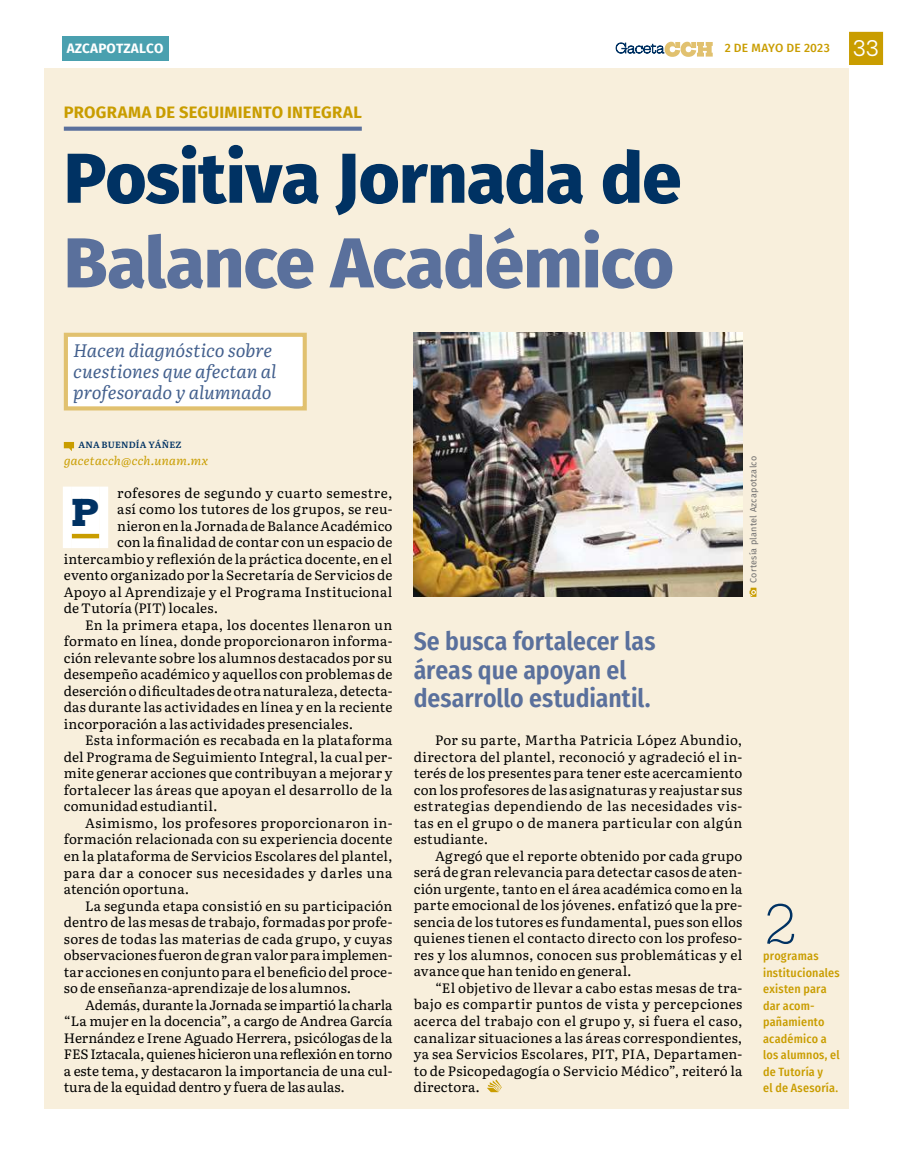
<style>
.page{position:relative;width:915px;height:1170px;background:#fff}
.page>*{position:absolute;margin:0;border:0;box-sizing:border-box;transform-origin:0 0}
.t1{font:800 70.5px "Fira Sans";letter-spacing:-.01em;color:#003263}
.t2{font:800 70.5px "Fira Sans";letter-spacing:-.01em;color:#5a709c}
.t3{font:300 52.5px "Hepta Slab";color:#003263}
.t4{font:800 35.4px "Hepta Slab";color:#003263}
.t5{font:600 25.5px/28.8px "Fira Sans Condensed";color:#5a709c}
.t6{font:italic 18px/20.7px "Literata 18 pt";color:#425f8d}
.t7{font:700 16.5px "Fira Sans";letter-spacing:.015em;color:#c99d00}
.t8{font:13.5px/16.5px "Literata 18 pt";letter-spacing:.01em;color:#000;text-align:justify}
.t9{font:13.5px "Literata 18 pt";letter-spacing:.035em;color:#000}
.t10{font:700 13.5px "Fira Sans";letter-spacing:.01em;color:#fff}
.t11{font:500 12px/16.5px "Fira Sans Condensed";letter-spacing:.015em;color:#c99d00}
.t12{font:italic 12px "Literata 18 pt";color:#c99d00}
.t13{font:500 12px "Fira Sans";letter-spacing:.015em;color:#c99d00}
.t14{font:9px "Fira Sans";letter-spacing:.025em;color:#706f6f}
.t15{font:600 9px "Literata 18 pt";letter-spacing:.02em;color:#003263}
.s1{font-family:"Hepta Slab";font-weight:400;font-size:21px;color:#fff}
</style>
<div class="page">
<div style="left:44px;top:68px;width:804px;height:1040px;background:#f8efdc"></div>
<img style="left:413px;top:333px;width:329px;height:264px">
<svg style="left:749px;top:587px;width:7px;height:10px"></svg>
<svg style="left:64px;top:127px;width:297px;height:4px"></svg>
<div style="left:64px;top:333px;width:243px;height:76px;background:#fff"></div>
<div style="left:64px;top:333px;width:243px;height:77px;border:4px solid #e1c16f"></div>
<div style="left:63px;top:486px;width:9px;height:62px;background:#fff"></div>
<div style="left:72px;top:486px;width:27px;height:62px;background:#fff"></div>
<div style="left:99px;top:486px;width:9px;height:62px;background:#fff"></div>
<svg style="left:64px;top:442px;width:10px;height:9px"></svg>
<hr style="left:72px;top:534px;width:27px;height:4px;background:#c99d00">
<svg style="left:487px;top:1079px;width:14px;height:13px"></svg>
<svg style="left:615px;top:41px;width:97px;height:16px"></svg>
<div style="left:848px;top:32px;width:34px;height:33px;background:#c99d00"></div>
<div style="left:62px;top:36px;width:106px;height:24px;background:#4aa0af"></div>
<p class="t10" style="left:67px;top:37px;width:98px">AZCAPOTZALCO</p>
<p class="t13" style="left:724px;top:39px;width:155px">2 DE MAYO DE 2023 <span class="s1">33</span></p>
<p class="t7" style="left:64px;top:98px;width:299px">PROGRAMA DE SEGUIMIENTO INTEGRAL</p>
<h1 class="t1" style="left:64px;top:117px;width:619px">Positiva Jornada de</h1>
<h1 class="t2" style="left:64px;top:201px;width:611px">Balance Académico</h1>
<h3 class="t6" style="left:73px;top:339px;width:207px">Hacen diagnóstico sobre cuestiones que afectan al profesorado y alumnado</h3>
<p class="t15" style="left:78px;top:438px;width:104px">ANA BUENDÍA YÁÑEZ</p>
<p class="t12" style="left:64px;top:451px;width:147px">gacetacch@cch.unam.mx</p>
<h3 class="t4" style="left:72px;top:483px;width:29px">P</h3>
<p class="t9" style="left:117px;top:482px;width:276px">rofesores de segundo y cuarto semestre,</p>
<p class="t8" style="left:117px;top:500px;width:276px">así como los tutores de los grupos, se reu-</p>
<p class="t8" style="left:117px;top:516px;width:276px">nieron en la Jornada de Balance Académico</p>
<p class="t8" style="left:117px;top:533px;width:276px">con la finalidad de contar con un espacio de</p>
<p class="t8" style="left:64px;top:549px;width:330px">intercambio y reflexión de la práctica docente, en el</p>
<p class="t8" style="left:64px;top:566px;width:330px">evento organizado por la Secretaría de Servicios de</p>
<p class="t8" style="left:64px;top:582px;width:330px">Apoyo al Aprendizaje y el Programa Institucional</p>
<p class="t8" style="left:64px;top:599px;width:156px">de Tutoría (PIT) locales.</p>
<p class="t8" style="left:85px;top:615px;width:309px">En la primera etapa, los docentes llenaron un</p>
<p class="t8" style="left:64px;top:632px;width:330px">formato en línea, donde proporcionaron informa-</p>
<p class="t8" style="left:64px;top:648px;width:330px">ción relevante sobre los alumnos destacados por su</p>
<p class="t8" style="left:64px;top:665px;width:330px">desempeño académico y aquellos con problemas de</p>
<p class="t8" style="left:64px;top:681px;width:330px">deserción o dificultades de otra naturaleza, detecta-</p>
<p class="t8" style="left:64px;top:698px;width:330px">das durante las actividades en línea y en la reciente</p>
<p class="t8" style="left:64px;top:714px;width:291px">incorporación a las actividades presenciales.</p>
<p class="t8" style="left:85px;top:731px;width:309px">Esta información es recabada en la plataforma</p>
<p class="t8" style="left:64px;top:747px;width:330px">del Programa de Seguimiento Integral, la cual per-</p>
<p class="t8" style="left:64px;top:764px;width:330px">mite generar acciones que contribuyan a mejorar y</p>
<p class="t8" style="left:64px;top:780px;width:330px">fortalecer las áreas que apoyan el desarrollo de la</p>
<p class="t8" style="left:64px;top:797px;width:155px">comunidad estudiantil.</p>
<p class="t9" style="left:85px;top:812px;width:309px">Asimismo, los profesores proporcionaron in-</p>
<p class="t8" style="left:64px;top:830px;width:330px">formación relacionada con su experiencia docente</p>
<p class="t8" style="left:64px;top:846px;width:330px">en la plataforma de Servicios Escolares del plantel,</p>
<p class="t9" style="left:64px;top:862px;width:330px">para dar a conocer sus necesidades y darles una</p>
<p class="t8" style="left:64px;top:879px;width:127px">atención oportuna.</p>
<p class="t8" style="left:85px;top:896px;width:309px">La segunda etapa consistió en su participación</p>
<p class="t8" style="left:64px;top:912px;width:330px">dentro de las mesas de trabajo, formadas por profe-</p>
<p class="t8" style="left:64px;top:929px;width:330px">sores de todas las materias de cada grupo, y cuyas</p>
<p class="t8" style="left:64px;top:945px;width:330px">observaciones fueron de gran valor para implemen-</p>
<p class="t8" style="left:64px;top:962px;width:330px">tar acciones en conjunto para el beneficio del proce-</p>
<p class="t8" style="left:64px;top:978px;width:289px">so de enseñanza-aprendizaje de los alumnos.</p>
<p class="t8" style="left:85px;top:995px;width:309px">Además, durante la Jornada se impartió la charla</p>
<p class="t8" style="left:64px;top:1011px;width:330px">“La mujer en la docencia”, a cargo de Andrea García</p>
<p class="t8" style="left:64px;top:1028px;width:330px">Hernández e Irene Aguado Herrera, psicólogas de la</p>
<p class="t8" style="left:64px;top:1044px;width:330px">FES Iztacala, quienes hicieron una reflexión en torno</p>
<p class="t8" style="left:64px;top:1061px;width:330px">a este tema, y destacaron la importancia de una cul-</p>
<p class="t8" style="left:64px;top:1077px;width:282px">tura de la equidad dentro y fuera de las aulas.</p>
<h3 class="t5" style="left:413px;top:625px;width:243px">Se busca fortalecer las áreas que apoyan el desarrollo estudiantil.</h3>
<p class="t14" style="left:746px;top:583px;width:129px;rotate:-90deg">Cortesía plantel Azcapotzalco</p>
<p class="t8" style="left:413px;top:731px;width:330px;text-indent:21px">Por su parte, Martha Patricia López Abundio, directora del plantel, reconoció y agradeció el in&shy;terés de los presentes para tener este acercamiento con los profesores de las asignaturas y reajustar sus estrategias dependiendo de las necesidades vis&shy;tas en el grupo o de manera particular con algún estudiante.</p>
<p class="t8" style="left:413px;top:846px;width:330px;text-indent:21px">Agregó que el reporte obtenido por cada grupo será de gran relevancia para detectar casos de aten&shy;ción urgente, tanto en el área académica como en la parte emocional de los jóvenes. enfatizó que la pre&shy;sencia de los tutores es fundamental, pues son ellos quienes tienen el contacto directo con los profeso&shy;res y los alumnos, conocen sus problemáticas y el avance que han tenido en general.</p>
<p class="t8" style="left:413px;top:978px;width:330px;text-indent:21px">“El objetivo de llevar a cabo estas mesas de tra&shy;bajo es compartir puntos de vista y percepciones acerca del trabajo con el grupo y, si fuera el caso, canalizar situaciones a las áreas correspondientes, ya sea Servicios Escolares, PIT, PIA, Departamen&shy;to de Psicopedagogía o Servicio Médico”, reiteró la directora.</p>
<h2 class="t3" style="left:763px;top:879px;width:36px">2</h2>
<p class="t11" style="left:763px;top:947px;width:78px">programas institucionales existen para dar acom&shy;pañamiento académico a los alumnos, el de Tutoría y<br>el de Asesoría.</p>
</div>
